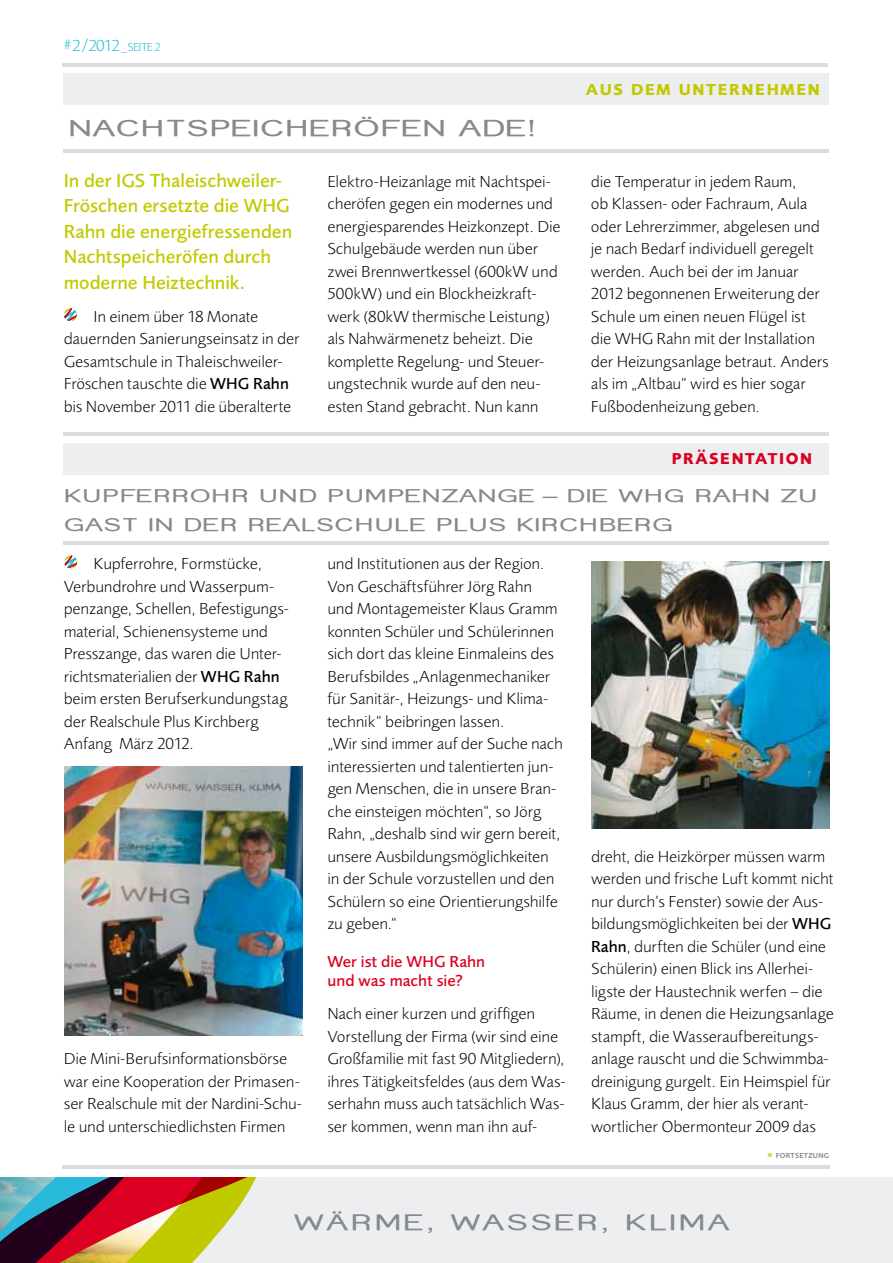
<style>
.page{position:relative;width:893px;height:1263px;background:#fff}
.page>*{position:absolute;margin:0;border:0;box-sizing:border-box;transform-origin:0 0}
.t1{font:22.5px "Street Corner Extend";letter-spacing:.02em;color:#858990}
.t2{font:21.75px "Street Corner Extend";letter-spacing:.1em;color:#858990}
.t3{font:500 19.5px/25.5px "Foundry Sans";color:#c1ca00}
.t4{font:18px "Street Corner Extend";letter-spacing:.02em;color:#858990}
.t5{font:300 16.5px/22.5px "Foundry Sans";color:#000}
.t6{font:500 16.5px/19.5px "Foundry Sans";letter-spacing:.005em;color:#db0021}
.t7{font:700 16.5px "Foundry Sans";letter-spacing:.1em;color:#c1ca00}
.t8{font:300 16.5px "Foundry Sans";color:#29b9da}
.t9{font:700 16.35px "Foundry Sans";letter-spacing:.1em;color:#db0021}
.t10{font:300 12px "Foundry Sans";color:#29b9da}
.t11{font:600 7.5px "Foundry Sans";letter-spacing:.03em;color:#858990}
.s1{font-size:12px}
.s2{font-weight:500}
.s3{font-size:12px;color:#c1ca00}
</style>
<div class="page">
<div style="left:328px;top:1177px;width:565px;height:86px;background:#edeeef"></div>
<svg style="left:0;top:1177px;width:328px;height:86px;background:#b39076"></svg>
<hr style="left:62px;top:1165px;width:767px;height:4px;background:#dbdce0">
<hr style="left:64px;top:432px;width:765px;height:3px;background:#dbdce0">
<div style="left:64px;top:443px;width:765px;height:32px;background:#edeeef"></div>
<hr style="left:64px;top:541px;width:765px;height:3px;background:#dbdce0">
<img style="left:64px;top:766px;width:238px;height:270px">
<img style="left:591px;top:561px;width:238px;height:268px">
<hr style="left:62px;top:63px;width:765px;height:4px;background:#dbdce0">
<hr style="left:64px;top:150px;width:765px;height:3px;background:#dbdce0">
<div style="left:63px;top:73px;width:765px;height:32px;background:#edeeef"></div>
<svg style="left:64px;top:555px;width:13px;height:14px"></svg>
<svg style="left:64px;top:308px;width:13px;height:13px"></svg>
<p class="t8" style="left:64px;top:36px;width:70px">#2/2012<span class="s1">_ seite</span></p>
<p class="t10" style="left:155px;top:40px;width:8px">2</p>
<h1 class="t1" style="left:68px;top:116px;width:137px">NACHTSPEI</h1>
<h1 class="t1" style="left:260px;top:116px;width:278px">CHERÖFEN ADE!</h1>
<p class="t7" style="left:586px;top:80px;width:236px">AUS DEM UNTERNEHMEN</p>
<p class="t3" style="left:64px;top:167px;width:230px">In der IGS Thaleischweiler-<br>Fröschen ersetzte die WHG<br>Rahn die energiefressenden<br>Nachtspeicheröfen durch moderne Heiztechnik.</p>
<p class="t5" style="left:64px;top:305px;width:237px;text-indent:30px">In einem über 18 Monate dauernden Sanierungseinsatz in der<br>Gesamtschule in Thaleischweiler-<br>Fröschen tauschte die <span class="s2">WHG Rahn </span>bis November 2011 die überalterte</p>
<p class="t5" style="left:327px;top:170px;width:235px">Elektro-Heizanlage mit Nachtspei&shy;cheröfen gegen ein modernes und energiesparendes Heizkonzept. Die<br>Schulgebäude werden nun über zwei Brennwertkessel (600kW und<br>500kW) und ein Blockheizkraft&shy;werk (80kW thermische Leistung) als Nahwärmenetz beheizt. Die komplette Regelung- und Steuer&shy;ungstechnik wurde auf den neu&shy;esten Stand gebracht. Nun kann</p>
<p class="t5" style="left:591px;top:170px;width:239px">die Temperatur in jedem Raum,<br>ob Klassen- oder Fachraum, Aula oder Lehrerzimmer, abgelesen und je nach Bedarf individuell geregelt werden. Auch bei der im Januar<br>2012 begonnenen Erweiterung der<br>Schule um einen neuen Flügel ist die WHG Rahn mit der Installation der Heizungsanlage betraut. Anders als im „Altbau“ wird es hier sogar<br>Fußbodenheizung geben.</p>
<p class="t9" style="left:672px;top:449px;width:142px">PRÄSENTATION</p>
<p class="t4" style="left:64px;top:486px;width:91px">KUPFERR</p>
<p class="t4" style="left:190px;top:486px;width:194px">OHR UND PUMPE</p>
<p class="t4" style="left:422px;top:486px;width:95px">NZANGE</p>
<p class="t4" style="left:543px;top:486px;width:38px">– DIE</p>
<p class="t4" style="left:618px;top:486px;width:201px">WH G RAHN ZU</p>
<p class="t4" style="left:64px;top:514px;width:156px">GAST IN DER</p>
<p class="t4" style="left:247px;top:514px;width:36px">REALS</p>
<p class="t4" style="left:335px;top:514px;width:76px">CHULE</p>
<p class="t4" style="left:436px;top:514px;width:201px">PLUS KIRCHBERG</p>
<p class="t5" style="left:64px;top:552px;width:227px;text-indent:30px">Kupferrohre, Formstücke,<br>Verbundrohre und Wasserpum&shy;penzange, Schellen, Befestigungs&shy;material, Schienensysteme und<br>Presszange, das waren die Unter&shy;richtsmaterialien der <span class="s2">WHG Rahn </span>beim ersten Berufserkundungstag der Realschule Plus Kirchberg<br>Anfang März 2012.</p>
<p class="t5" style="left:64px;top:1047px;width:240px">Die Mini-Berufsinformationsbörse war eine Kooperation der Primasen&shy;ser Realschule mit der Nardini-Schu&shy;le und unterschiedlichsten Firmen</p>
<p class="t5" style="left:327px;top:552px;width:237px">und Institutionen aus der Region.<br>Von Geschäftsführer Jörg Rahn<br>und Montagemeister Klaus Gramm konnten Schüler und Schülerinnen sich dort das kleine Einmaleins des<br>Berufsbildes „Anlagenmechaniker für Sanitär-, Heizungs- und Klima&shy;technik“ beibringen lassen.<br>„Wir sind immer auf der Suche nach interessierten und talentierten jun&shy;gen Menschen, die in unsere Bran&shy;che einsteigen möchten“, so Jörg<br>Rahn, „deshalb sind wir gern bereit, unsere Ausbildungsmöglichkeiten in der Schule vorzustellen und den<br>Schülern so eine Orientierungshilfe zu geben.“</p>
<p class="t6" style="left:327px;top:951px;width:159px">Wer ist die WHG Rahn und was macht sie?</p>
<p class="t5" style="left:327px;top:1002px;width:240px">Nach einer kurzen und griffigen Vorstellung der Firma (wir sind eine Großfamilie mit fast 90 Mitgliedern), ihres Tätigkeitsfeldes (aus dem Was&shy;serhahn muss auch tatsächlich Was&shy;ser kommen, wenn man ihn auf-</p>
<p class="t5" style="left:591px;top:845px;width:244px">dreht, die Heizkörper müssen warm werden und frische Luft kommt nicht nur durch’s Fenster) sowie der Aus&shy;bildungsmöglichkeiten bei der <span class="s2">WHG Rahn</span>, durften die Schüler (und eine Schülerin) einen Blick ins Allerhei&shy;ligste der Haustechnik werfen – die Räume, in denen die Heizungsanlage stampft, die Wasseraufbereitungs&shy;anlage rauscht und die Schwimmba&shy;dreinigung gurgelt. Ein Heimspiel für Klaus Gramm, der hier als verant&shy;wortlicher Obermonteur 2009 das</p>
<p class="t11" style="left:767px;top:1151px;width:63px"><span class="s3">»</span> FORTSETZUNG</p>
<h2 class="t2" style="left:293px;top:1210px;width:438px">WÄRME, WASSER, KLIMA</h2>
</div>
